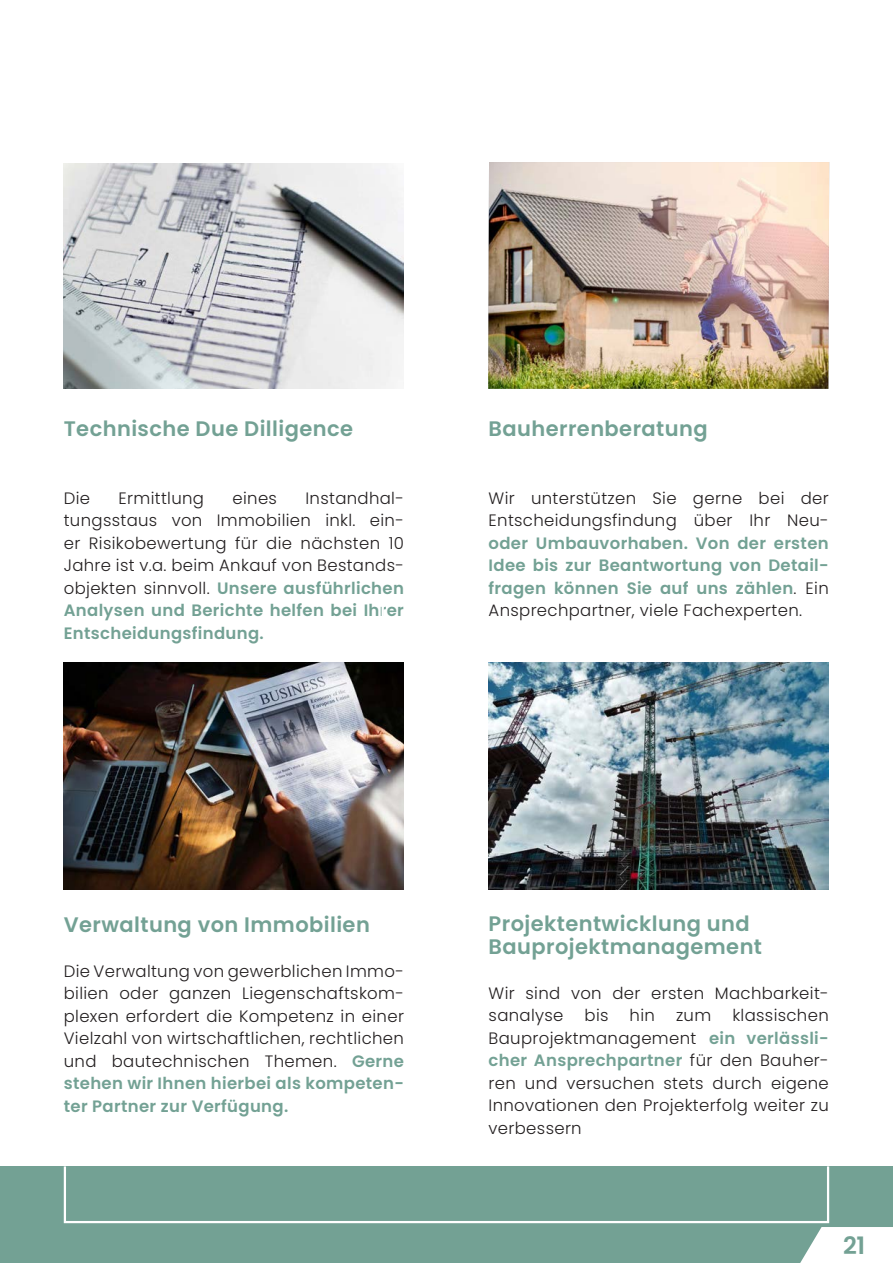
<style>
.page{position:relative;width:893px;height:1263px;background:#fff}
.page>*{position:absolute;margin:0;border:0;box-sizing:border-box;transform-origin:0 0}
.t1{font:600 24px "Poppins";color:#73a194}
.t2{font:600 21px/22.5px "Poppins";letter-spacing:.02em;color:#73a194}
.t3{font:300 16.5px/22.5px "Poppins";letter-spacing:.02em;color:#231f20;text-align:justify}
.s1{font-weight:600;color:#73a194}
</style>
<div class="page">
<div style="left:0;top:1166px;width:893px;height:97px;background:#73a194"></div>
<img style="left:488px;top:162px;width:341px;height:227px">
<img style="left:489px;top:663px;width:340px;height:227px">
<img style="left:63px;top:163px;width:340px;height:226px">
<img style="left:64px;top:663px;width:340px;height:227px">
<svg style="left:800px;top:1227px;width:93px;height:36px;background:#eef3f2"></svg>
<div style="left:64px;top:1165px;width:765px;height:58px;border:2px solid #fff"></div>
<p class="t2" style="left:64px;top:418px;width:291px">Technische Due Dilligence</p>
<p class="t2" style="left:489px;top:418px;width:221px">Bauherrenberatung</p>
<p class="t3" style="left:64px;top:487px;width:28px">Die</p>
<p class="t3" style="left:119px;top:487px;width:87px">Ermittlung</p>
<p class="t3" style="left:233px;top:487px;width:46px">eines</p>
<p class="t3" style="left:64px;top:487px;width:342px;text-indent:242px">Instandhal&shy;tungsstaus von Immobilien inkl. ein&shy;er Risikobewertung für die nächsten 10<br>Jahre ist v.a. beim Ankauf von Bestands&shy;objekten sinnvoll. <span class="s1">Unsere ausführlichen Analysen und Berichte helfen bei Ihrer Entscheidungsfindung.</span></p>
<p class="t3" style="left:489px;top:487px;width:342px">Wir unterstützen Sie gerne bei der Entscheidungsfindung über Ihr Neu&shy;<span class="s1">oder Umbauvorhaben. Von der ersten Idee bis zur Beantwortung von Detail&shy;fragen können Sie auf uns zählen</span>. Ein Ansprechpartner, viele Fachexperten.</p>
<p class="t2" style="left:64px;top:913px;width:308px">Verwaltung von Immobilien</p>
<p class="t3" style="left:64px;top:959px;width:342px">Die Verwaltung von gewerblichen Immo&shy;bilien oder ganzen Liegenschaftskom&shy;plexen erfordert die Kompetenz in einer Vielzahl von wirtschaftlichen, rechtlichen und bautechnischen Themen. <span class="s1">Gerne stehen wir Ihnen hierbei als kompeten&shy;ter Partner zur Verfügung.</span></p>
<p class="t2" style="left:489px;top:913px;width:275px">Projektentwicklung und<br>Bauprojektmanagement</p>
<p class="t3" style="left:489px;top:982px;width:342px">Wir sind von der ersten Machbarkeit&shy;sanalyse</p>
<p class="t3" style="left:489px;top:1004px;width:342px;text-indent:244px">klassischen Bauprojektmanagement <span class="s1">ein verlässli&shy;cher Ansprechpartner</span> für den Bauher&shy;ren und versuchen stets durch eigene Innovationen den Projekterfolg weiter zu verbessern</p>
<p class="t3" style="left:585px;top:1004px;width:25px">bis</p>
<p class="t3" style="left:630px;top:1004px;width:27px">hin</p>
<p class="t3" style="left:676px;top:1004px;width:37px">zum</p>
<p class="t1" style="left:843px;top:1231px;width:24px">21</p>
</div>
